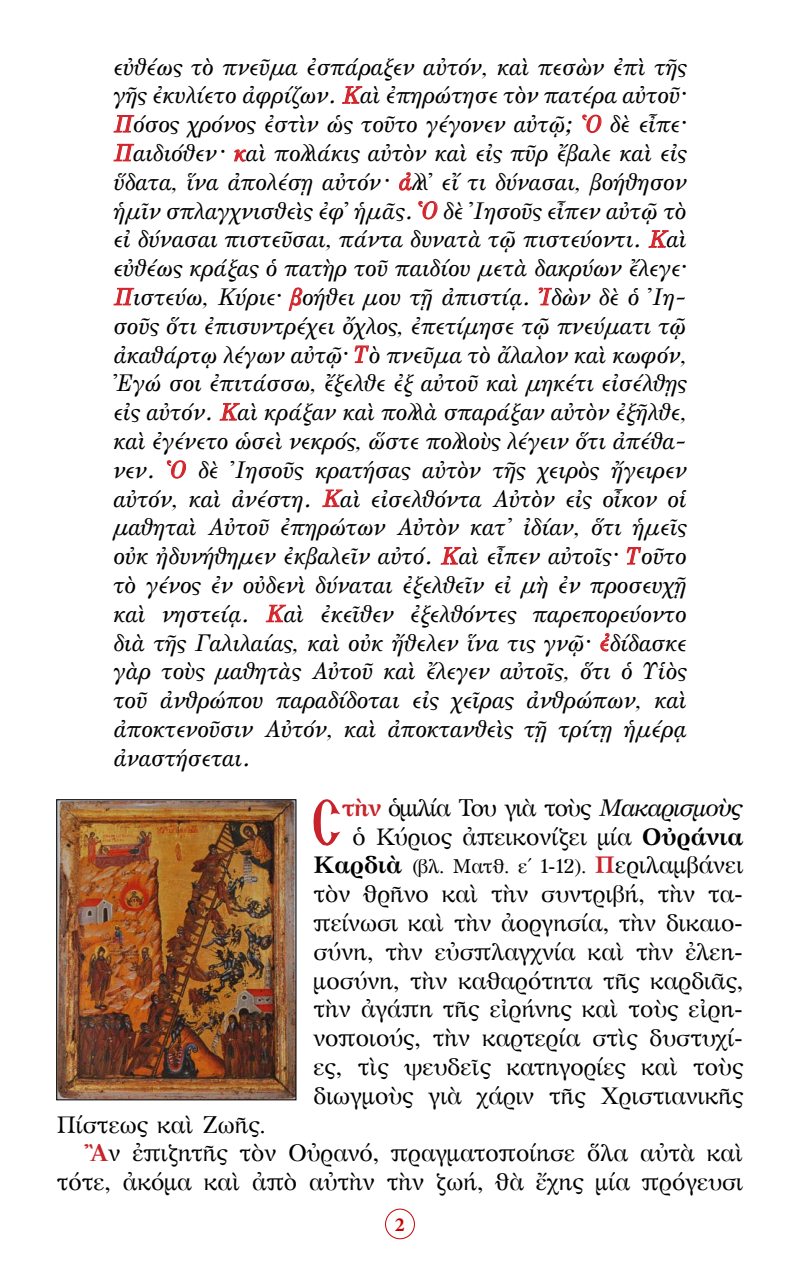
<style>
.page{position:relative;width:800px;height:1270px;background:#fff}
.page>*{position:absolute;margin:0;border:0;box-sizing:border-box;transform-origin:0 0}
.t1{font:66.6px "BYZIMAK";color:#c8232a}
.t2{font:24px/28.8px "GFS Olga";color:#000;text-align:justify}
.t3{font:24px/28.8px "GFS Artemisia";color:#000;text-align:justify}
.t4{font:24px "GFS Artemisia";letter-spacing:-.04em;color:#000}
.t5{font:20px "GFS Artemisia";color:#000}
.t6{font:700 20px "Minion Pro";color:#c80000}
.s1{color:#d2232a}
.s2{font-weight:700;color:#c8232a}
.s3{font-style:italic}
.s4{font-weight:700}
.s5{font-weight:700;font-size:24px}
.s6{font-weight:700;font-size:24px;color:#c8232a}
.s7{font-size:24px}
</style>
<div class="page">
<div style="left:385px;top:1209px;width:30px;height:30px;border:1px solid #c80000;border-radius:50%"></div>
<svg style="left:342px;top:86px;width:21px;height:18px"></svg>
<svg style="left:113px;top:115px;width:22px;height:18px"></svg>
<svg style="left:582px;top:114px;width:20px;height:19px"></svg>
<svg style="left:113px;top:143px;width:22px;height:19px"></svg>
<svg style="left:234px;top:149px;width:13px;height:13px"></svg>
<svg style="left:399px;top:172px;width:13px;height:19px"></svg>
<svg style="left:418px;top:201px;width:20px;height:19px"></svg>
<svg style="left:648px;top:230px;width:21px;height:18px"></svg>
<svg style="left:113px;top:287px;width:22px;height:19px"></svg>
<svg style="left:288px;top:287px;width:15px;height:23px"></svg>
<svg style="left:538px;top:287px;width:14px;height:19px"></svg>
<svg style="left:354px;top:345px;width:15px;height:18px"></svg>
<svg style="left:219px;top:403px;width:21px;height:18px"></svg>
<svg style="left:167px;top:460px;width:19px;height:19px"></svg>
<svg style="left:322px;top:489px;width:21px;height:18px"></svg>
<svg style="left:440px;top:547px;width:21px;height:18px"></svg>
<svg style="left:626px;top:547px;width:16px;height:18px"></svg>
<svg style="left:265px;top:604px;width:22px;height:19px"></svg>
<svg style="left:600px;top:633px;width:10px;height:19px"></svg>
<img style="left:58px;top:801px;width:236px;height:297px">
<div style="left:56px;top:799px;width:240px;height:301px;border:1px solid #000"></div>
<p class="t2" style="left:113px;top:53px;width:575px">εὐθέως τὸ πνεῦμα ἐσπάραξεν αὐτόν, καὶ πεσὼν ἐπὶ τῆς γῆς ἐκυλίετο ἀφρίζων. <span class="s1">Κ</span>αὶ ἐπηρώτησε τὸν πατέρα αὐτοῦ· <span class="s1">Π</span>όσος χρόνος ἐστὶν ὡς τοῦτο γέγονεν αὐτῷ; <span class="s1">Ὁ</span> δὲ εἶπε· <span class="s1">Π</span>αιδιόθεν · <span class="s1">κ</span>αὶ πολλάκις αὐτὸν καὶ εἰς πῦρ ἔβαλε καὶ εἰς ὕδατα, ἵνα ἀπολέσῃ αὐτόν · <span class="s1">ἀ</span>λλ᾿ εἴ τι δύνασαι, βοήθησον ἡμῖν σπλαγχνισθεὶς ἐφ᾿ ἡμᾶς. <span class="s1">Ὁ</span> δὲ ᾿Ιησοῦς εἶπεν αὐτῷ τὸ εἰ δύνασαι πιστεῦσαι, πάντα δυνατὰ τῷ πιστεύοντι. <span class="s1">Κ</span>αὶ εὐθέως κράξας ὁ πατὴρ τοῦ παιδίου μετὰ δακρύων ἔλεγε· <span class="s1">Π</span>ιστεύω, Κύριε· <span class="s1">β</span>οήθει μου τῇ ἀπιστίᾳ. <span class="s1">Ἰ</span>δὼν δὲ ὁ ᾿Ιη&shy;σοῦς ὅτι ἐπισυντρέχει ὄχλος, ἐπετίμησε τῷ πνεύματι τῷ ἀκαθάρτῳ λέγων αὐτῷ· <span class="s1">Τ</span>ὸ πνεῦμα τὸ ἄλαλον καὶ κωφόν, Ἐγώ σοι ἐπιτάσσω, ἔξελθε ἐξ αὐτοῦ καὶ μηκέτι εἰσέλθῃς εἰς αὐτόν. <span class="s1">Κ</span>αὶ κράξαν καὶ πολλὰ σπαράξαν αὐτὸν ἐξῆλθε, καὶ ἐγένετο ὡσεὶ νεκρός, ὥστε πολλοὺς λέγειν ὅτι ἀπέθα&shy;νεν. <span class="s1">Ὁ</span> δὲ ᾿Ιησοῦς κρατήσας αὐτὸν τῆς χειρὸς ἤγειρεν αὐτόν, καὶ ἀνέστη. <span class="s1">Κ</span>αὶ εἰσελθόντα Αὐτὸν εἰς οἶκον οἱ μαθηταὶ Αὐτοῦ ἐπηρώτων Αὐτὸν κατ᾿ ἰδίαν, ὅτι ἡμεῖς οὐκ ἠδυνήθημεν ἐκβαλεῖν αὐτό. <span class="s1">Κ</span>αὶ εἶπεν αὐτοῖς· <span class="s1">Τ</span>οῦτο τὸ γένος ἐν οὐδενὶ δύναται ἐξελθεῖν εἰ μὴ ἐν προσευχῇ καὶ νηστείᾳ. <span class="s1">Κ</span>αὶ ἐκεῖθεν ἐξελθόντες παρεπορεύοντο διὰ τῆς Γαλιλαίας, καὶ οὐκ ἤθελεν ἵνα τις γνῷ· <span class="s1">ἐ</span>δίδασκε γὰρ τοὺς μαθητὰς Αὐτοῦ καὶ ἔλεγεν αὐτοῖς, ὅτι ὁ Υἱὸς τοῦ ἀνθρώπου παραδίδοται εἰς χεῖρας ἀνθρώπων, καὶ ἀποκτενοῦσιν Αὐτόν, καὶ ἀποκτανθεὶς τῇ τρίτῃ ἡμέρᾳ ἀναστήσεται.</p>
<p class="t1" style="left:312px;top:783px;width:31px">Σ</p>
<p class="t4" style="left:342px;top:790px;width:403px"><span class="s2">τὴν</span> ὁμιλία Του γιὰ τοὺς <span class="s3">Μακαρισμοὺς</span></p>
<p class="t3" style="left:352px;top:821px;width:392px">ὁ Κύριος ἀπεικονίζει μία <span class="s4">Οὐράνια</span></p>
<p class="t5" style="left:313px;top:852px;width:431px"><span class="s5">Καρδιὰ</span> (βλ. Ματθ. ε΄ 1-12). <span class="s6">Π</span><span class="s7">εριλαμβάνει</span></p>
<p class="t3" style="left:313px;top:878px;width:431px">τὸν θρῆνο καὶ τὴν συντριβή, τὴν τα&shy;πείνωσι καὶ τὴν ἀοργησία, τὴν δικαιο&shy;σύνη, τὴν εὐσπλαγχνία καὶ τὴν ἐλεη&shy;μοσύνη, τὴν καθαρότητα τῆς καρδιᾶς, τὴν ἀγάπη τῆς εἰρήνης καὶ τοὺς εἰρη&shy;νοποιούς, τὴν καρτερία στὶς δυστυχί&shy;ες, τὶς ψευδεῖς κατηγορίες καὶ τοὺς διωγμοὺς γιὰ χάριν τῆς Χριστιανικῆς</p>
<p class="t3" style="left:57px;top:1109px;width:210px">Πίστεως καὶ Ζωῆς.</p>
<p class="t3" style="left:57px;top:1138px;width:688px;text-align:right"><span class="s2">Ἂ</span>ν ἐπιζητῆς τὸν Οὐρανό, πραγματοποίησε ὅλα αὐτὰ καὶ τότε, ἀκόμα καὶ ἀπὸ αὐτὴν τὴν ζωή, θὰ ἔχης μία πρόγευσι</p>
<p class="t6" style="left:395px;top:1210px;width:11px">2</p>
</div>
